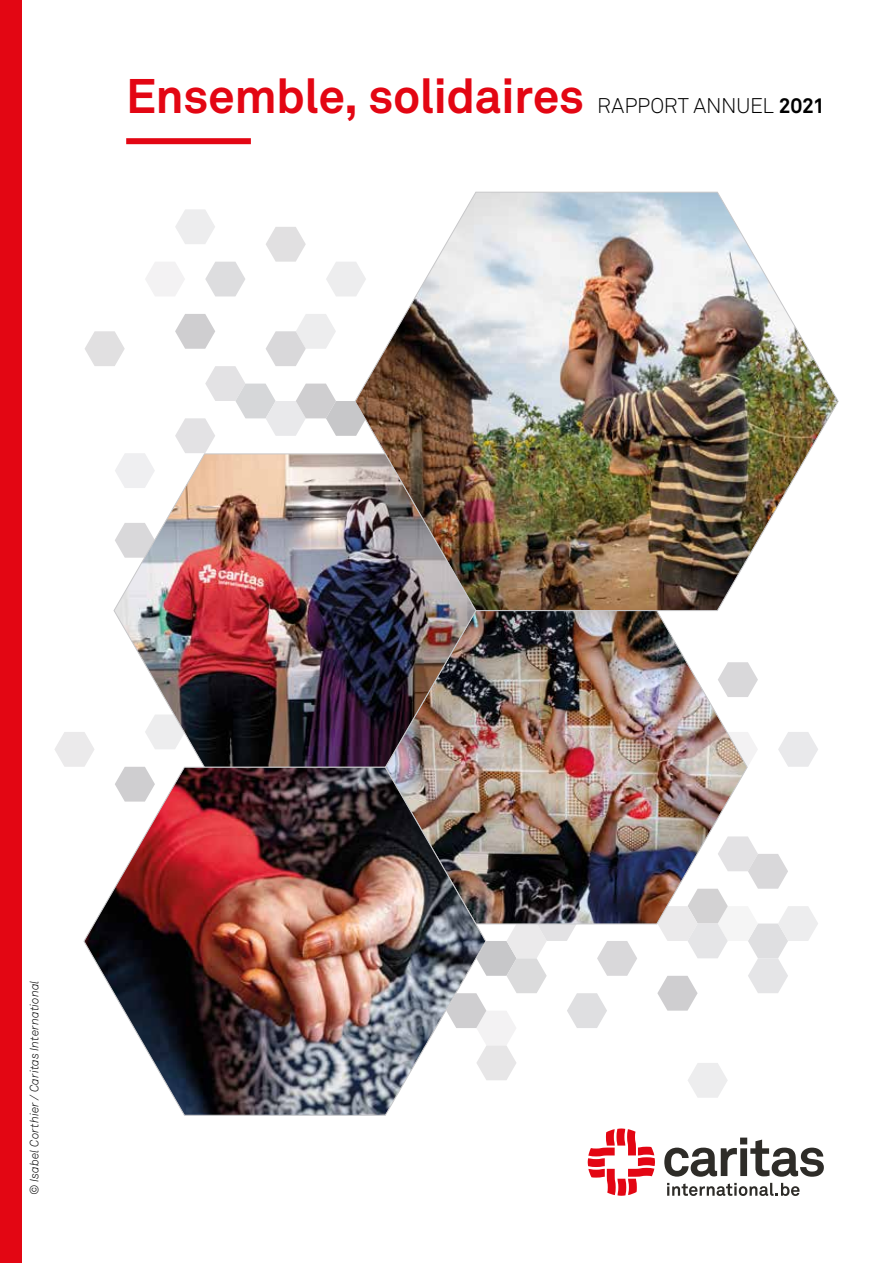
<style>
.page{position:relative;width:893px;height:1263px;background:#fff}
.page>*{position:absolute;margin:0;border:0;box-sizing:border-box;transform-origin:0 0}
.t1{font:700 48px "Akkurat Pro";letter-spacing:-.01em;color:#e30613}
.t2{font:21px "Akkurat Light Pro";letter-spacing:-.01em;color:#000}
.t3{font:italic 12px "Akkurat Light Pro";letter-spacing:.005em;color:#000}
.s1{font-family:"Akkurat Pro";font-weight:700}
</style>
<div class="page">
<svg style="left:175px;top:209px;width:40px;height:35px"></svg>
<svg style="left:266px;top:227px;width:40px;height:35px"></svg>
<svg style="left:145px;top:262px;width:40px;height:34px"></svg>
<svg style="left:205px;top:262px;width:40px;height:34px"></svg>
<svg style="left:326px;top:262px;width:28px;height:34px"></svg>
<svg style="left:55px;top:732px;width:39px;height:35px"></svg>
<svg style="left:748px;top:663px;width:10px;height:33px"></svg>
<svg style="left:657px;top:837px;width:161px;height:174px"></svg>
<svg style="left:688px;top:1063px;width:40px;height:35px"></svg>
<svg style="left:487px;top:925px;width:150px;height:155px"></svg>
<svg style="left:748px;top:733px;width:10px;height:32px"></svg>
<svg style="left:778px;top:732px;width:40px;height:35px"></svg>
<svg style="left:175px;top:314px;width:179px;height:139px"></svg>
<svg style="left:85px;top:331px;width:40px;height:35px"></svg>
<img style="left:477px;top:611px;width:271px;height:314px">
<img style="left:113px;top:453px;width:364px;height:313px">
<img style="left:354px;top:191px;width:485px;height:420px">
<img style="left:83px;top:766px;width:404px;height:350px">
<svg style="left:588px;top:1128px;width:67px;height:68px"></svg>
<svg style="left:667px;top:1183px;width:132px;height:13px"></svg>
<svg style="left:664px;top:1137px;width:160px;height:40px"></svg>
<div style="left:0;top:0;width:21px;height:1263px;background:#e30613"></div>
<div style="left:126px;top:138px;width:125px;height:6px;background:#e30613"></div>
<h1 class="t1" style="left:126px;top:66px;width:459px">Ensemble, solidaires</h1>
<h2 class="t2" style="left:597px;top:93px;width:229px">RAPPORT ANNUEL <span class="s1">2021</span></h2>
<p class="t3" style="left:27px;top:1195px;width:216px;rotate:-90deg">© Isabel Corthier / Caritas International</p>
</div>
